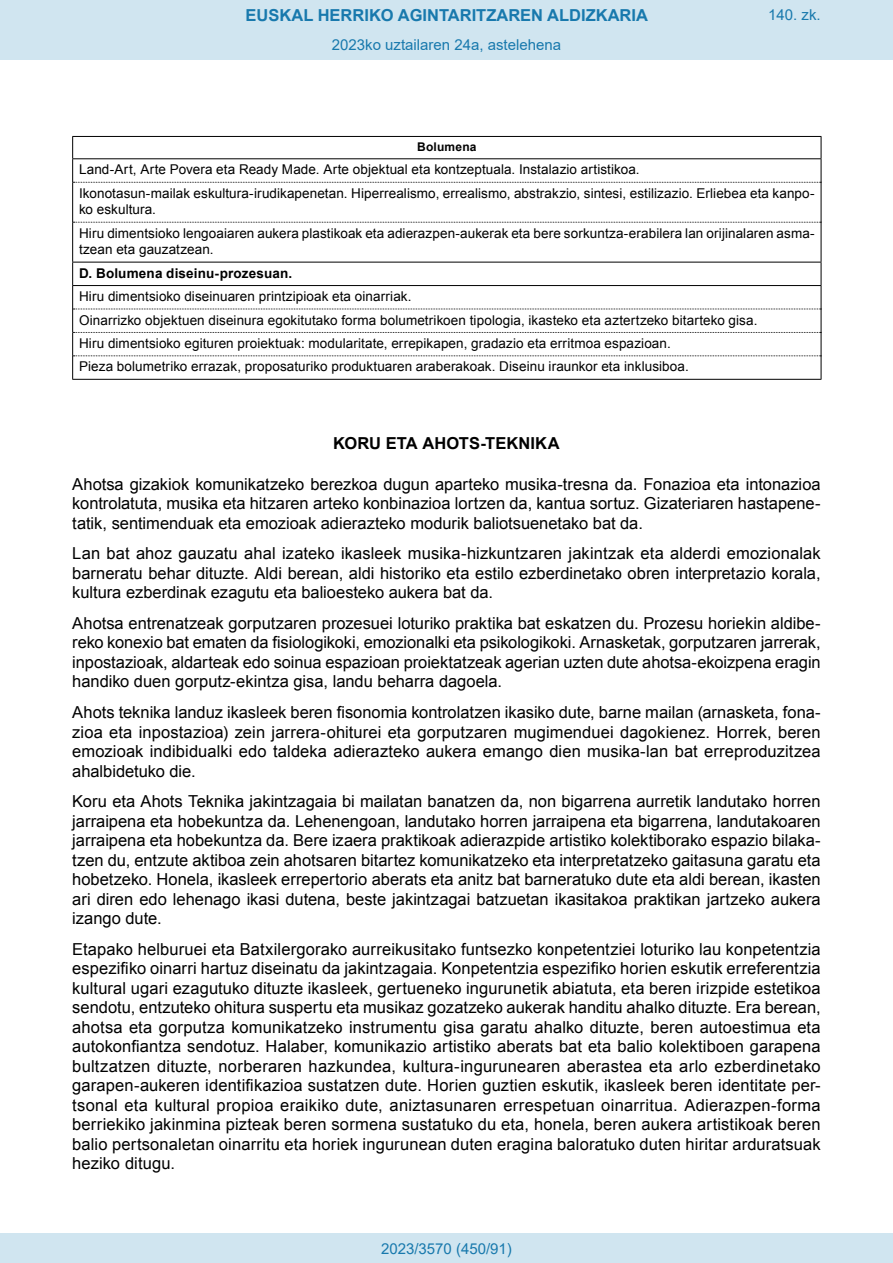
<style>
.page{position:relative;width:893px;height:1263px;background:#fff}
.page>*{position:absolute;margin:0;border:0;box-sizing:border-box;transform-origin:0 0}
.t1{font:16.5px/19.5px "Arial";color:#000;text-align:justify}
.t2{font:700 16.5px "Arial";color:#1879ad}
.t3{font:700 16.5px "Arial";letter-spacing:.005em;color:#000}
.Paginacion_Centro{font:15px "Arial";color:#1879ad}
.t4{font:13.5px/23.4px "Arial";letter-spacing:.005em;color:#000}
.t5{font:700 12px "Arial";letter-spacing:.015em;color:#000}
.s1{font-weight:700}
</style>
<div class="page">
<svg style="left:73px;top:222px;width:748px;height:1px"></svg>
<hr style="left:72px;top:136px;width:749px;height:1px;background:#000">
<svg style="left:72px;top:137px;width:750px;height:46px"></svg>
<hr style="left:72px;top:182px;width:1px;height:40px;background:#000">
<hr style="left:821px;top:182px;width:1px;height:40px;background:#000">
<hr style="left:72px;top:222px;width:1px;height:40px;background:#000">
<hr style="left:821px;top:222px;width:1px;height:40px;background:#000">
<hr style="left:72px;top:379px;width:749px;height:1px;background:#000">
<svg style="left:72px;top:262px;width:750px;height:117px"></svg>
<hr style="left:72px;top:285px;width:749px;height:1px;background:#000">
<div style="left:0;top:0;width:893px;height:60px;background:#d0e5f0"></div>
<div style="left:0;top:1233px;width:893px;height:30px;background:#d0e5f0"></div>
<p class="t2" style="left:246px;top:3px;width:404px">EUSKAL HERRIKO AGINTARITZAREN ALDIZKARIA</p>
<p class="Paginacion_Centro" style="left:768px;top:5px;width:54px">140. zk.</p>
<p class="Paginacion_Centro" style="left:332px;top:35px;width:231px">2023ko uztailaren 24a, astelehena</p>
<p class="t5" style="left:417px;top:139px;width:61px">Bolumena</p>
<p class="t4" style="left:79px;top:158px;width:737px">Land-Art, Arte Povera eta Ready Made. Arte objektual eta kontzeptuala. Instalazio artistikoa.<br>Ikonotasun-mailak eskultura-irudikapenetan. Hiperrealismo, errealismo, abstrakzio, sintesi, estilizazio. Erliebea eta kanpo-</p>
<p class="t4" style="left:79px;top:198px;width:737px">ko eskultura.<br>Hiru dimentsioko lengoaiaren aukera plastikoak eta adierazpen-aukerak eta bere sorkuntza-erabilera lan orijinalaren asma-</p>
<p class="t4" style="left:79px;top:238px;width:680px">tzean eta gauzatzean.<br><span class="s1">D. Bolumena diseinu-prozesuan.<br></span>Hiru dimentsioko diseinuaren printzipioak eta oinarriak.<br>Oinarrizko objektuen diseinura egokitutako forma bolumetrikoen tipologia, ikasteko eta aztertzeko bitarteko gisa.<br>Hiru dimentsioko egituren proiektuak: modularitate, errepikapen, gradazio eta erritmoa espazioan.<br>Pieza bolumetriko errazak, proposaturiko produktuaren araberakoak. Diseinu iraunkor eta inklusiboa.</p>
<p class="t3" style="left:333px;top:433px;width:228px">KORU ETA AHOTS-TEKNIKA</p>
<p class="t1" style="left:72px;top:474px;width:750px">Ahotsa gizakiok komunikatzeko berezkoa dugun aparteko musika-tresna da. Fonazioa eta intonazioa kontrolatuta, musika eta hitzaren arteko konbinazioa lortzen da, kantua sortuz. Gizateriaren hastapene&shy;tatik, sentimenduak eta emozioak adierazteko modurik baliotsuenetako bat da.</p>
<p class="t1" style="left:72px;top:544px;width:750px">Lan bat ahoz gauzatu ahal izateko ikasleek musika-hizkuntzaren jakintzak eta alderdi emozionalak barneratu behar dituzte. Aldi berean, aldi historiko eta estilo ezberdinetako obren interpretazio korala, kultura ezberdinak ezagutu eta balioesteko aukera bat da.</p>
<p class="t1" style="left:72px;top:614px;width:750px">Ahotsa entrenatzeak gorputzaren prozesuei loturiko praktika bat eskatzen du. Prozesu horiekin aldibe&shy;reko konexio bat ematen da fisiologikoki, emozionalki eta psikologikoki. Arnasketak, gorputzaren jarrerak, inpostazioak, aldarteak edo soinua espazioan proiektatzeak agerian uzten dute ahotsa-ekoizpena eragin handiko duen gorputz-ekintza gisa, landu beharra dagoela.</p>
<p class="t1" style="left:72px;top:703px;width:750px">Ahots teknika landuz ikasleek beren fisonomia kontrolatzen ikasiko dute, barne mailan (arnasketa, fona&shy;zioa eta inpostazioa) zein jarrera-ohiturei eta gorputzaren mugimenduei dagokienez. Horrek, beren emozioak indibidualki edo taldeka adierazteko aukera emango dien musika-lan bat erreproduzitzea ahalbidetuko die.</p>
<p class="t1" style="left:72px;top:792px;width:750px">Koru eta Ahots Teknika jakintzagaia bi mailatan banatzen da, non bigarrena aurretik landutako horren jarraipena eta hobekuntza da. Lehenengoan, landutako horren jarraipena eta bigarrena, landutakoaren jarraipena eta hobekuntza da. Bere izaera praktikoak adierazpide artistiko kolektiborako espazio bilaka&shy;tzen du, entzute aktiboa zein ahotsaren bitartez komunikatzeko eta interpretatzeko gaitasuna garatu eta hobetzeko. Honela, ikasleek errepertorio aberats eta anitz bat barneratuko dute eta aldi berean, ikasten ari diren edo lehenago ikasi dutena, beste jakintzagai batzuetan ikasitakoa praktikan jartzeko aukera izango dute.</p>
<p class="t1" style="left:72px;top:939px;width:750px">Etapako helburuei eta Batxilergorako aurreikusitako funtsezko konpetentziei loturiko lau konpetentzia espezifiko oinarri hartuz diseinatu da jakintzagaia. Konpetentzia espezifiko horien eskutik erreferentzia kultural ugari ezagutuko dituzte ikasleek, gertueneko ingurunetik abiatuta, eta beren irizpide estetikoa sendotu, entzuteko ohitura suspertu eta musikaz gozatzeko aukerak handitu ahalko dituzte. Era berean, ahotsa eta gorputza komunikatzeko instrumentu gisa garatu ahalko dituzte, beren autoestimua eta autokonfiantza sendotuz. Halaber, komunikazio artistiko aberats bat eta balio kolektiboen garapena bultzatzen dituzte, norberaren hazkundea, kultura-ingurunearen aberastea eta arlo ezberdinetako garapen-aukeren identifikazioa sustatzen dute. Horien guztien eskutik, ikasleek beren identitate per&shy;tsonal eta kultural propioa eraikiko dute, aniztasunaren errespetuan oinarritua. Adierazpen-forma berriekiko jakinmina pizteak beren sormena sustatuko du eta, honela, beren aukera artistikoak beren balio pertsonaletan oinarritu eta horiek ingurunean duten eragina baloratuko duten hiritar arduratsuak heziko ditugu.</p>
<p class="Paginacion_Centro" style="left:381px;top:1238px;width:132px">2023/3570 (450/91)</p>
</div>
